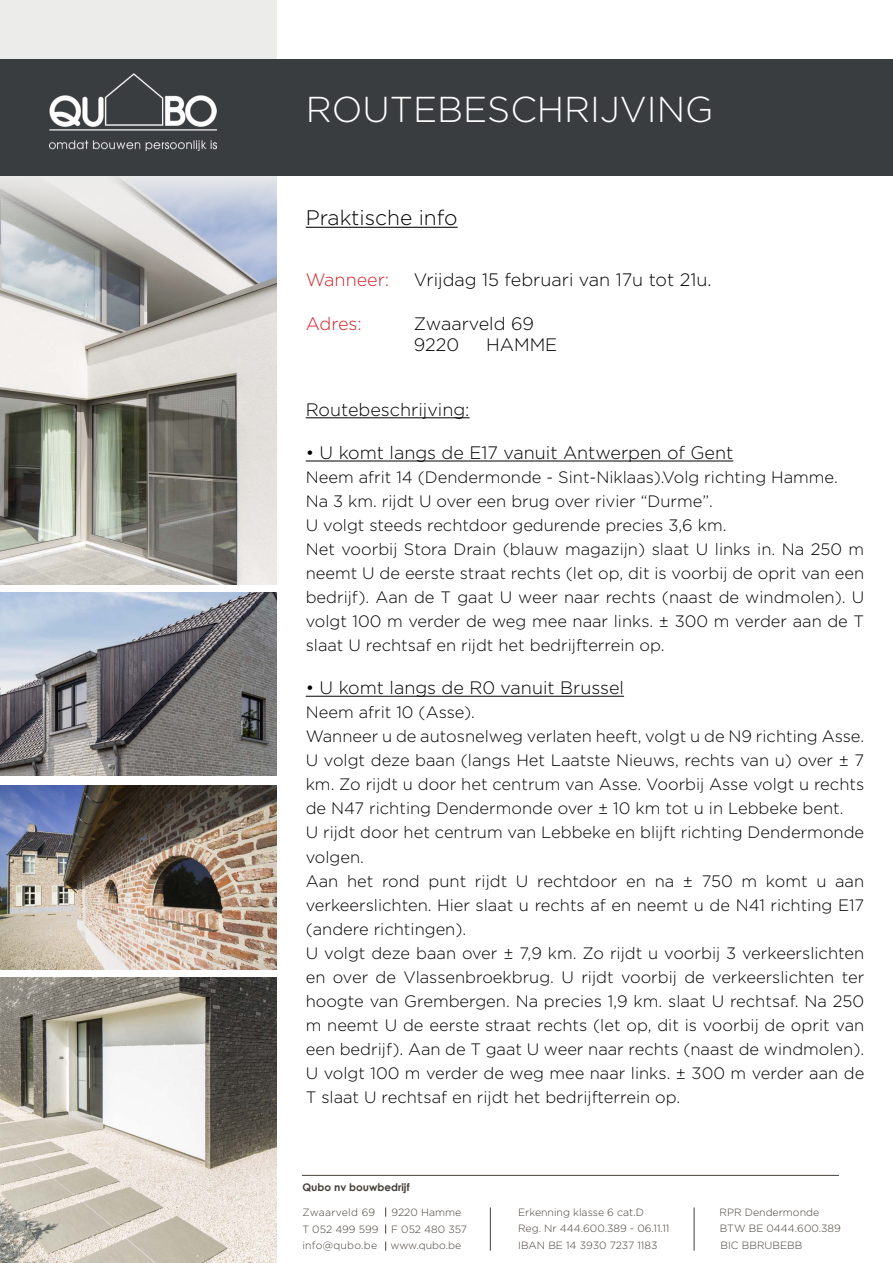
<style>
.page{position:relative;width:893px;height:1263px;background:#fff}
.page>*{position:absolute;margin:0;border:0;box-sizing:border-box;transform-origin:0 0}
.t1{font:300 36px "Gotham";color:#fff}
.t2{font:300 21px "Gotham";color:#000}
.t3{font:300 18px/21.6px "Gotham";color:#000}
.t4{font:300 18px "Gotham";letter-spacing:-.015em;color:#d2232a}
.t5{font:300 16.5px/24px "Gotham";color:#000}
.t6{font:300 10.5px/16.5px "Gotham";color:#453f39}
.t7{font:700 10.5px "Century Gothic";color:#453f39}
.t8{font:300 10.5px "Gotham";letter-spacing:.025em;color:#453f39}
.s1{color:#d2232a}
</style>
<div class="page">
<div style="left:0;top:0;width:276px;height:584px;background:#ececeb"></div>
<img style="left:0;top:175px;width:276px;height:409px">
<div style="left:0;top:59px;width:893px;height:116px;background:#393d40"></div>
<hr style="left:694px;top:1207px;width:1px;height:44px;background:#453f39">
<img style="left:0;top:785px;width:276px;height:185px">
<img style="left:0;top:592px;width:276px;height:183px">
<hr style="left:490px;top:1207px;width:1px;height:44px;background:#453f39">
<hr style="left:302px;top:1175px;width:537px;height:1px;background:#453f39">
<img style="left:50px;top:73px;width:167px;height:78px">
<img style="left:0;top:978px;width:276px;height:285px">
<hr style="left:306px;top:227px;width:152px;height:1px;background:#000">
<hr style="left:306px;top:417px;width:164px;height:1px;background:#000">
<hr style="left:306px;top:460px;width:427px;height:1px;background:#000">
<hr style="left:306px;top:696px;width:318px;height:1px;background:#000">
<h1 class="t1" style="left:306px;top:87px;width:82px">Routebe</h1>
<h1 class="t1" style="left:487px;top:87px;width:45px">schri</h1>
<h1 class="t1" style="left:600px;top:87px;width:115px">jving</h1>
<p class="t2" style="left:306px;top:204px;width:153px">Praktische info</p>
<p class="t3" style="left:306px;top:269px;width:407px"><span class="s1">Wanneer:</span> Vrijdag 15 februari van 17u tot 21u.</p>
<p class="t4" style="left:306px;top:312px;width:58px">Adres:</p>
<p class="t3" style="left:414px;top:312px;width:122px">Zwaarveld 69<br>9220</p>
<p class="t3" style="left:486px;top:333px;width:73px">HAMME</p>
<p class="t3" style="left:306px;top:398px;width:165px">Routebeschrijving:</p>
<p class="t3" style="left:306px;top:441px;width:429px">• U komt langs de E17 vanuit Antwerpen of Gent</p>
<p class="t5" style="left:306px;top:465px;width:560px">Neem afrit 14 (Dendermonde - Sint-Niklaas).Volg richting Hamme.<br>Na 3 km. rijdt U over een brug over rivier “Durme”.<br>U volgt steeds rechtdoor gedurende precies 3,6 km.<br>Net voorbij Stora Drain (blauw magazijn) slaat U links in. Na 250 m neemt U de eerste straat rechts (let op, dit is voorbij de oprit van een bedrijf). Aan de T gaat U weer naar rechts (naast de windmolen). U volgt 100 m verder de weg mee naar links. ± 300 m verder aan de T slaat U rechtsaf en rijdt het bedrijfterrein op.</p>
<p class="t3" style="left:306px;top:677px;width:320px">• U komt langs de R0 vanuit Brussel</p>
<p class="t5" style="left:306px;top:700px;width:560px">Neem afrit 10 (Asse).<br>Wanneer u de autosnelweg verlaten heeft, volgt u de N9 richting Asse.<br>U volgt deze baan (langs Het Laatste Nieuws, rechts van u) over ± 7 km. Zo rijdt u door het centrum van Asse. Voorbij Asse volgt u rechts de N47 richting Dendermonde over ± 10 km tot u in Lebbeke bent.<br>U rijdt door het centrum van Lebbeke en blijft richting Dendermonde volgen.<br>Aan het rond punt rijdt U rechtdoor en na ± 750 m komt u aan verkeerslichten. Hier slaat u rechts af en neemt u de N41 richting E17 (andere richtingen).<br>U volgt deze baan over ± 7,9 km. Zo rijdt u voorbij 3 verkeerslichten en over de Vlassenbroekbrug. U rijdt voorbij de verkeerslichten ter hoogte van Grembergen. Na precies 1,9 km. slaat U rechtsaf. Na 250 m neemt U de eerste straat rechts (let op, dit is voorbij de oprit van een bedrijf). Aan de T gaat U weer naar rechts (naast de windmolen).<br>U volgt 100 m verder de weg mee naar links. ± 300 m verder aan de T slaat U rechtsaf en rijdt het bedrijfterrein op.</p>
<p class="t7" style="left:302px;top:1179px;width:109px">Qubo nv bouwbedrijf</p>
<p class="t8" style="left:302px;top:1206px;width:75px">Zwaarveld 69</p>
<p class="t6" style="left:302px;top:1204px;width:166px;text-indent:89px">9220 Hamme<br>T 052 499 599 F 052 480 357 info@qubo.be</p>
<p class="t6" style="left:390px;top:1237px;width:72px">www.qubo.be</p>
<p class="t6" style="left:518px;top:1203px;width:127px">Erkenning klasse 6 cat.D</p>
<p class="t6" style="left:720px;top:1203px;width:101px">RPR Dendermonde</p>
<p class="t6" style="left:518px;top:1220px;width:153px">Reg. Nr 444.600.389 - 06.11.11</p>
<p class="t6" style="left:720px;top:1220px;width:123px">BTW BE 0444.600.389</p>
<p class="t6" style="left:518px;top:1236px;width:141px">IBAN BE 14 3930 7237 1183</p>
<p class="t6" style="left:720px;top:1236px;width:83px">BIC BBRUBEBB</p>
</div>
